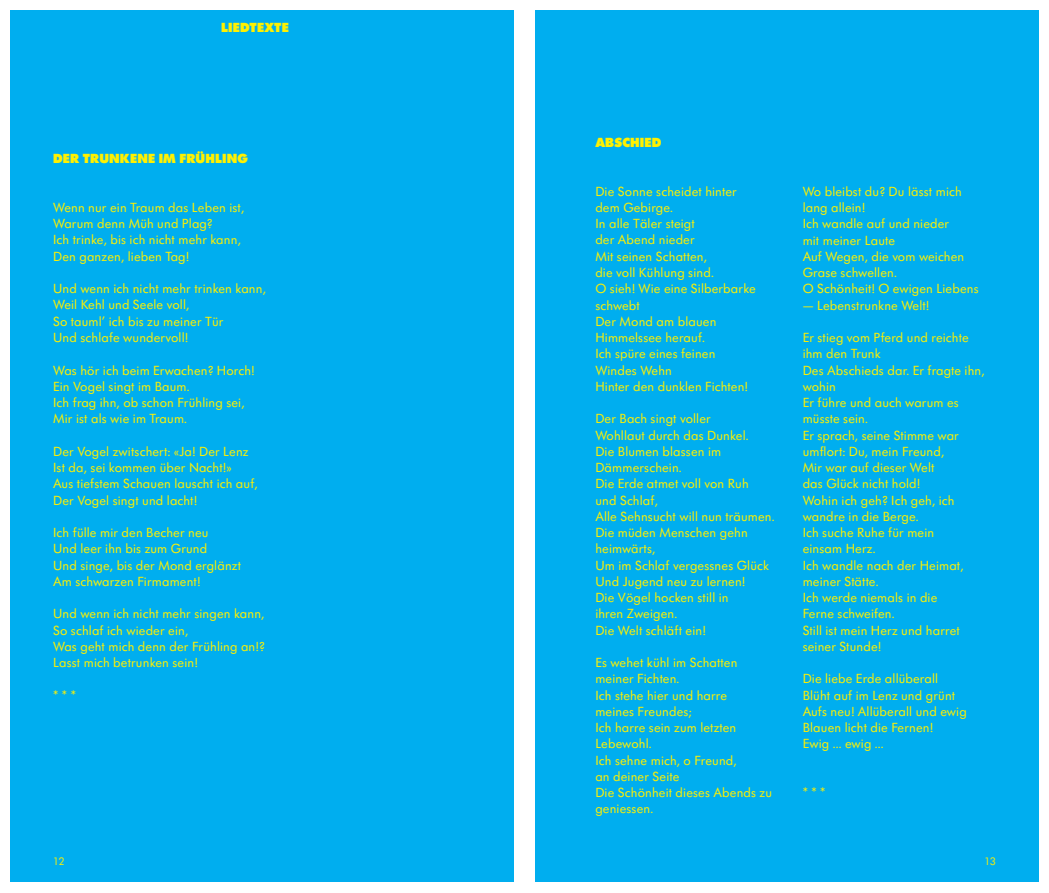
<style>
.page{position:relative;width:1049px;height:893px;background:#fff}
.page>*{position:absolute;margin:0;border:0;box-sizing:border-box;transform-origin:0 0}
.t1{font:13.75px/16.2px "Futura SB";letter-spacing:.01em;color:#fff101}
.t2{font:800 13.75px "Futura SB";letter-spacing:.01em;color:#fff101}
.t3{font:11.25px "Futura SB";color:#fff101}
</style>
<div class="page">
<div style="left:535px;top:11px;width:503px;height:871px;background:#00aeef"></div>
<div style="left:11px;top:11px;width:503px;height:871px;background:#00aeef"></div>
<p class="t2" style="left:221px;top:19px;width:69px">LIEDTEXTE</p>
<p class="t2" style="left:53px;top:151px;width:196px">DER TRUNKENE IM FRÜHLING</p>
<p class="t1" style="left:53px;top:200px;width:193px">Wenn nur ein Traum das Leben ist,<br>Warum denn Müh und Plag?<br>Ich trinke, bis ich nicht mehr kann,<br>Den ganzen, lieben Tag!</p>
<p class="t1" style="left:53px;top:281px;width:214px">Und wenn ich nicht mehr trinken kann,<br>Weil Kehl und Seele voll,<br>So tauml’ ich bis zu meiner Tür<br>Und schlafe wundervoll!</p>
<p class="t1" style="left:53px;top:362px;width:203px">Was hör ich beim Erwachen? Horch!<br>Ein Vogel singt im Baum.<br>Ich frag ihn, ob schon Frühling sei,<br>Mir ist als wie im Traum.</p>
<p class="t1" style="left:53px;top:443px;width:206px">Der Vogel zwitschert: «Ja! Der Lenz<br>Ist da, sei kommen über Nacht!»<br>Aus tiefstem Schauen lauscht ich auf,<br>Der Vogel singt und lacht!</p>
<p class="t1" style="left:53px;top:525px;width:189px">Ich fülle mir den Becher neu<br>Und leer ihn bis zum Grund<br>Und singe, bis der Mond erglänzt<br>Am schwarzen Firmament!</p>
<p class="t1" style="left:53px;top:606px;width:213px">Und wenn ich nicht mehr singen kann,<br>So schlaf ich wieder ein,<br>Was geht mich denn der Frühling an!?<br>Lasst mich betrunken sein!</p>
<p class="t1" style="left:53px;top:687px;width:24px">* * *</p>
<p class="t2" style="left:595px;top:134px;width:68px">ABSCHIED</p>
<p class="t1" style="left:595px;top:183px;width:162px">Die Sonne scheidet hinter dem Gebirge.<br>In alle Täler steigt<br>der Abend nieder<br>Mit seinen Schatten,<br>die voll Kühlung sind.<br>O sieh! Wie eine Silberbarke schwebt<br>Der Mond am blauen<br>Himmelssee herauf.<br>Ich spüre eines feinen<br>Windes Wehn<br>Hinter den dunklen Fichten!</p>
<p class="t1" style="left:595px;top:411px;width:181px">Der Bach singt voller<br>Wohllaut durch das Dunkel.<br>Die Blumen blassen im<br>Dämmerschein.<br>Die Erde atmet voll von Ruh<br>und Schlaf,<br>Alle Sehnsucht will nun träumen.<br>Die müden Menschen gehn heimwärts,<br>Um im Schlaf vergessnes Glück<br>Und Jugend neu zu lernen!<br>Die Vögel hocken still in<br>ihren Zweigen.<br>Die Welt schläft ein!</p>
<p class="t1" style="left:595px;top:655px;width:178px">Es wehet kühl im Schatten meiner Fichten.<br>Ich stehe hier und harre<br>meines Freundes;<br>Ich harre sein zum letzten<br>Lebewohl.<br>Ich sehne mich, o Freund,<br>an deiner Seite<br>Die Schönheit dieses Abends zu geniessen.</p>
<p class="t1" style="left:803px;top:183px;width:177px">Wo bleibst du? Du lässt mich lang allein!<br>Ich wandle auf und nieder<br>mit meiner Laute<br>Auf Wegen, die vom weichen<br>Grase schwellen.<br>O Schönheit! O ewigen Liebens</p>
<p class="t1" style="left:803px;top:297px;width:128px">— Lebenstrunkne Welt!</p>
<p class="t1" style="left:803px;top:330px;width:183px">Er stieg vom Pferd und reichte ihm den Trunk<br>Des Abschieds dar. Er fragte ihn, wohin<br>Er führe und auch warum es müsste sein.<br>Er sprach, seine Stimme war umflort: Du, mein Freund,<br>Mir war auf dieser Welt<br>das Glück nicht hold!<br>Wohin ich geh? Ich geh, ich wandre in die Berge.<br>Ich suche Ruhe für mein<br>einsam Herz.<br>Ich wandle nach der Heimat, meiner Stätte.<br>Ich werde niemals in die<br>Ferne schweifen.<br>Still ist mein Herz und harret seiner Stunde!</p>
<p class="t1" style="left:803px;top:671px;width:166px">Die liebe Erde allüberall<br>Blüht auf im Lenz und grünt<br>Aufs neu! Allüberall und ewig<br>Blauen licht die Fernen!<br>Ewig ... ewig ...</p>
<p class="t1" style="left:803px;top:785px;width:24px">* * *</p>
<p class="t3" style="left:53px;top:855px;width:13px">12</p>
<p class="t3" style="left:984px;top:855px;width:13px">13</p>
</div>
